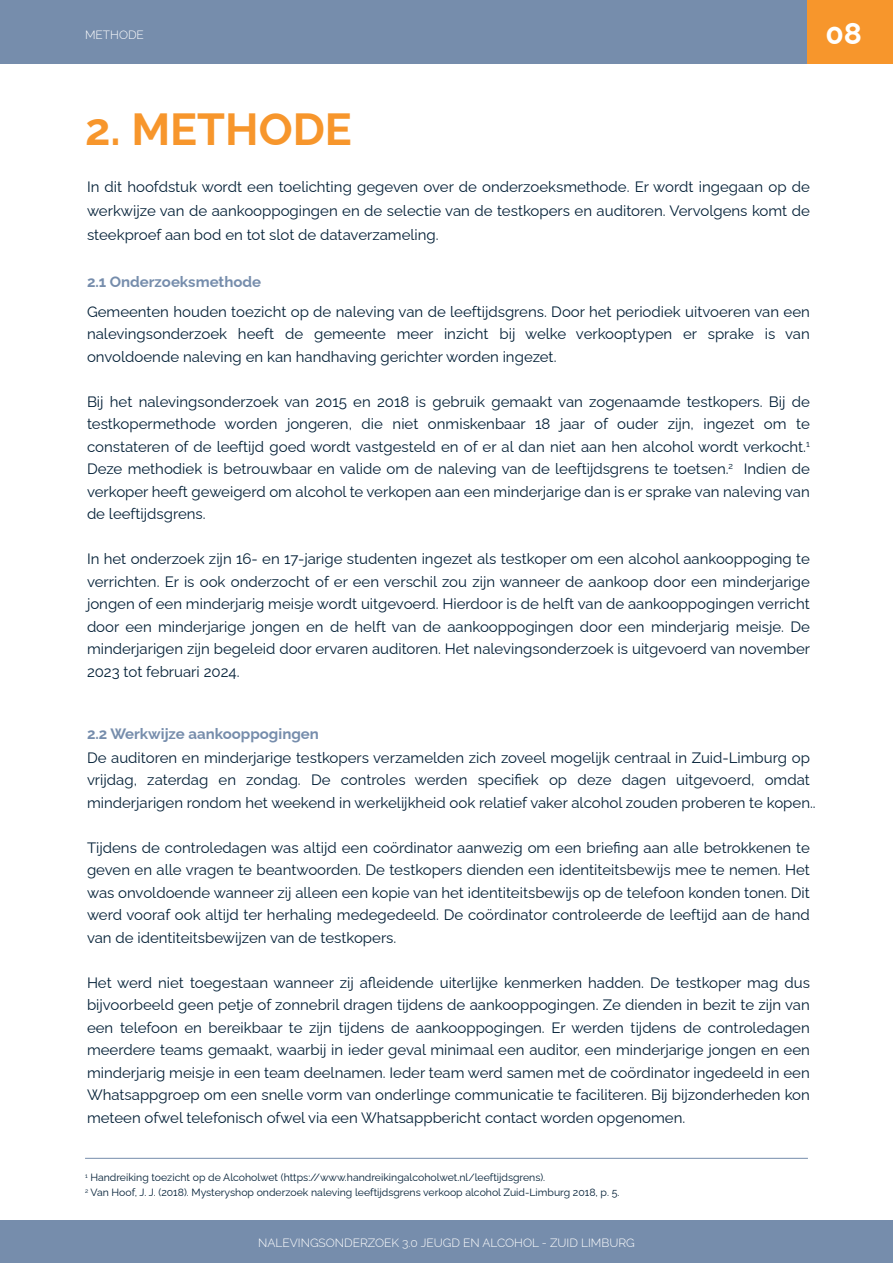
<style>
.page{position:relative;width:893px;height:1263px;background:#fff}
.page>*{position:absolute;margin:0;border:0;box-sizing:border-box;transform-origin:0 0}
.t1{font:700 45px "Raleway";color:#f7962c}
.t2{font:700 30px "Raleway";color:#fff}
.t3{font:15px/22.5px "Raleway";color:#021f36;text-align:justify}
.t4{font:700 15px "Raleway";color:#768dac}
.t5{font:300 12px "Raleway";color:#fff}
.t6{font:10.5px/15px "Raleway";color:#021f36}
</style>
<div class="page">
<div style="left:0;top:1220px;width:893px;height:43px;background:#768dac"></div>
<div style="left:0;top:0;width:808px;height:64px;background:#768dac"></div>
<div style="left:808px;top:0;width:85px;height:64px;background:#f7962c"></div>
<hr style="left:85px;top:1158px;width:723px;height:1px;background:#768dac">
<p class="t5" style="left:85px;top:25px;width:60px">METHODE</p>
<h2 class="t2" style="left:825px;top:9px;width:38px">08</h2>
<h1 class="t1" style="left:85px;top:93px;width:268px">2. METHODE</h1>
<p class="t3" style="left:87px;top:173px;width:724px;line-height:24px">In dit hoofdstuk wordt een toelichting gegeven over de onderzoeksmethode. Er wordt ingegaan op de werkwijze van de aankooppogingen en de selectie van de testkopers en auditoren. Vervolgens komt de steekproef aan bod en tot slot de dataverzameling.</p>
<p class="t4" style="left:87px;top:269px;width:176px">2.1 Onderzoeksmethode</p>
<p class="t3" style="left:87px;top:299px;width:724px">Gemeenten houden toezicht op de naleving van de leeftijdsgrens. Door het periodiek uitvoeren van een nalevingsonderzoek heeft de gemeente meer inzicht bij welke verkooptypen er sprake is van onvoldoende naleving en kan handhaving gerichter worden ingezet.</p>
<p class="t3" style="left:87px;top:389px;width:724px">Bij het nalevingsonderzoek van 2015 en 2018 is gebruik gemaakt van zogenaamde testkopers. Bij de testkopermethode worden jongeren, die niet onmiskenbaar 18 jaar of ouder zijn, ingezet om te constateren of de leeftijd goed wordt vastgesteld en of er al dan niet aan hen alcohol wordt verkocht.<sup>1<br></sup>Deze methodiek is betrouwbaar en valide om de naleving van de leeftijdsgrens te toetsen.<sup>2</sup> Indien de verkoper heeft geweigerd om alcohol te verkopen aan een minderjarige dan is er sprake van naleving van de leeftijdsgrens.</p>
<p class="t3" style="left:87px;top:546px;width:725px">In het onderzoek zijn 16- en 17-jarige studenten ingezet als testkoper om een alcohol aankooppoging te verrichten. Er is ook onderzocht of er een verschil zou zijn wanneer de aankoop door een minderjarige jongen of een minderjarig meisje wordt uitgevoerd. Hierdoor is de helft van de aankooppogingen verricht door een minderjarige jongen en de helft van de aankooppogingen door een minderjarig meisje. De minderjarigen zijn begeleid door ervaren auditoren. Het nalevingsonderzoek is uitgevoerd van november 2023 tot februari 2024.</p>
<p class="t4" style="left:87px;top:721px;width:233px">2.2 Werkwijze aankooppogingen</p>
<p class="t3" style="left:87px;top:744px;width:730px;text-align:left">De auditoren en minderjarige testkopers verzamelden zich zoveel mogelijk centraal in Zuid-Limburg op vrijdag, zaterdag en zondag. De controles werden specifiek op deze dagen uitgevoerd, omdat minderjarigen rondom het weekend in werkelijkheid ook relatief vaker alcohol zouden proberen te kopen..</p>
<p class="t3" style="left:87px;top:834px;width:724px">Tijdens de controledagen was altijd een coördinator aanwezig om een briefing aan alle betrokkenen te geven en alle vragen te beantwoorden. De testkopers dienden een identiteitsbewijs mee te nemen. Het was onvoldoende wanneer zij alleen een kopie van het identiteitsbewijs op de telefoon konden tonen. Dit werd vooraf ook altijd ter herhaling medegedeeld. De coördinator controleerde de leeftijd aan de hand van de identiteitsbewijzen van de testkopers.</p>
<p class="t3" style="left:87px;top:969px;width:724px">Het werd niet toegestaan wanneer zij afleidende uiterlijke kenmerken hadden. De testkoper mag dus bijvoorbeeld geen petje of zonnebril dragen tijdens de aankooppogingen. Ze dienden in bezit te zijn van een telefoon en bereikbaar te zijn tijdens de aankooppogingen. Er werden tijdens de controledagen meerdere teams gemaakt, waarbij in ieder geval minimaal een auditor, een minderjarige jongen en een minderjarig meisje in een team deelnamen. Ieder team werd samen met de coördinator ingedeeld in een Whatsappgroep om een snelle vorm van onderlinge communicatie te faciliteren. Bij bijzonderheden kon meteen ofwel telefonisch ofwel via een Whatsappbericht contact worden opgenomen.</p>
<p class="t6" style="left:85px;top:1169px;width:536px"><sup>1</sup> Handreiking toezicht op de Alcoholwet (https://www.handreikingalcoholwet.nl/leeftijdsgrens).<br><sup>2</sup> Van Hoof, J. J. (2018). Mysteryshop onderzoek naleving leeftijdsgrens verkoop alcohol Zuid-Limburg 2018, p. 5.</p>
<p class="t5" style="left:258px;top:1233px;width:378px">NALEVINGSONDERZOEK 3.0 JEUGD EN ALCOHOL - ZUID LIMBURG</p>
</div>
